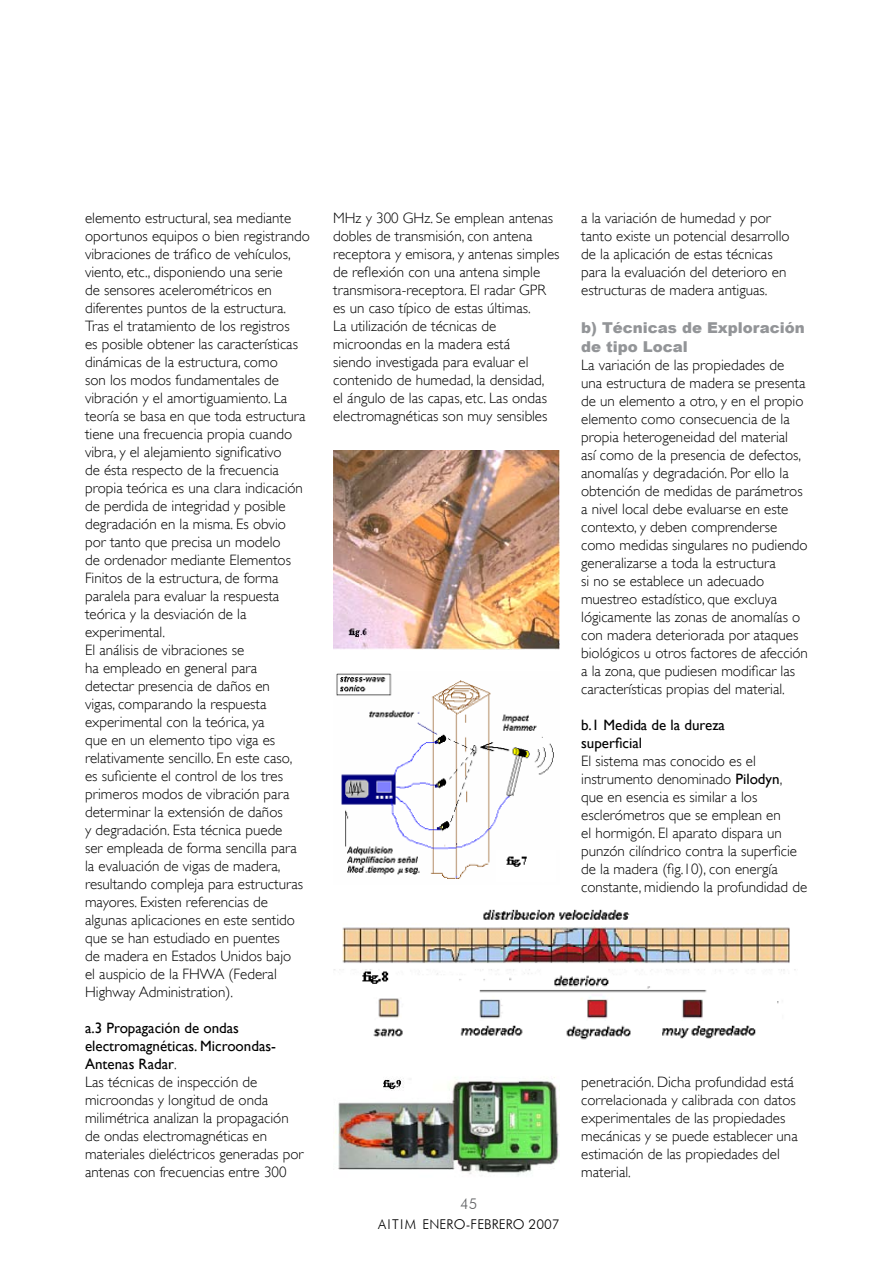
<style>
.page{position:relative;width:893px;height:1263px;background:#fff}
.page>*{position:absolute;margin:0;border:0;box-sizing:border-box;transform-origin:0 0}
.t1{font:300 15px/18px "Gill Sans";color:#000}
.t2{font:900 15px/19.5px "Arial";color:#939598}
.t3{font:15px/18px "Gill Sans";color:#000}
.t4{font:300 15px "Futura BT";color:#636466}
.t5{font:300 13.5px "Futura BT";color:#000}
.s1{font-weight:400}
</style>
<div class="page">
<img style="left:333px;top:450px;width:227px;height:199px">
<img style="left:336px;top:673px;width:218px;height:206px">
<img style="left:334px;top:909px;width:462px;height:131px">
<img style="left:333px;top:1077px;width:227px;height:99px">
<p class="t1" style="left:85px;top:209px;width:226px">elemento estructural, sea mediante oportunos equipos o bien registrando vibraciones de tráfico de vehículos, viento, etc., disponiendo una serie<br>de sensores acelerométricos en diferentes puntos de la estructura.<br>Tras el tratamiento de los registros<br>es posible obtener las características dinámicas de la estructura, como<br>son los modos fundamentales de vibración y el amortiguamiento. La teoría se basa en que toda estructura tiene una frecuencia propia cuando vibra, y el alejamiento significativo<br>de ésta respecto de la frecuencia propia teórica es una clara indicación de perdida de integridad y posible degradación en la misma. Es obvio por tanto que precisa un modelo<br>de ordenador mediante Elementos Finitos de la estructura, de forma paralela para evaluar la respuesta teórica y la desviación de la experimental.<br>El análisis de vibraciones se<br>ha empleado en general para<br>detectar presencia de daños en<br>vigas, comparando la respuesta experimental con la teórica, ya<br>que en un elemento tipo viga es relativamente sencillo. En este caso,<br>es suficiente el control de los tres primeros modos de vibración para determinar la extensión de daños<br>y degradación. Esta técnica puede<br>ser empleada de forma sencilla para<br>la evaluación de vigas de madera, resultando compleja para estructuras mayores. Existen referencias de algunas aplicaciones en este sentido que se han estudiado en puentes<br>de madera en Estados Unidos bajo<br>el auspicio de la FHWA (Federal Highway Administration).</p>
<p class="t1" style="left:85px;top:1019px;width:220px"><span class="s1">a.3 Propagación de ondas electromagnéticas. Microondas-<br>Antenas Radar</span>.<br>Las técnicas de inspección de microondas y longitud de onda milimétrica analizan la propagación de ondas electromagnéticas en materiales dieléctricos generadas por antenas con frecuencias entre 300</p>
<p class="t1" style="left:333px;top:209px;width:228px">MHz y 300 GHz. Se emplean antenas dobles de transmisión, con antena receptora y emisora, y antenas simples de reflexión con una antena simple transmisora-receptora. El radar GPR es un caso típico de estas últimas.<br>La utilización de técnicas de microondas en la madera está<br>siendo investigada para evaluar el contenido de humedad, la densidad,<br>el ángulo de las capas, etc. Las ondas electromagnéticas son muy sensibles</p>
<p class="t1" style="left:581px;top:209px;width:210px">a la variación de humedad y por tanto existe un potencial desarrollo de la aplicación de estas técnicas para la evaluación del deterioro en estructuras de madera antiguas.</p>
<p class="t2" style="left:581px;top:318px;width:225px">b) Técnicas de Exploración de tipo Local</p>
<p class="t1" style="left:581px;top:356px;width:228px">La variación de las propiedades de una estructura de madera se presenta de un elemento a otro, y en el propio elemento como consecuencia de la propia heterogeneidad del material<br>así como de la presencia de defectos, anomalías y degradación. Por ello la obtención de medidas de parámetros a nivel local debe evaluarse en este contexto, y deben comprenderse como medidas singulares no pudiendo generalizarse a toda la estructura<br>si no se establece un adecuado muestreo estadístico, que excluya lógicamente las zonas de anomalías o con madera deteriorada por ataques biológicos u otros factores de afección a la zona, que pudiesen modificar las características propias del material.</p>
<p class="t3" style="left:581px;top:716px;width:145px">b.1 Medida de la dureza superficial</p>
<p class="t1" style="left:581px;top:752px;width:228px">El sistema mas conocido es el instrumento denominado <span class="s1">Pilodyn</span>, que en esencia es similar a los esclerómetros que se emplean en<br>el hormigón. El aparato dispara un punzón cilíndrico contra la superficie de la madera (fig.10), con energía constante, midiendo la profundidad de</p>
<p class="t4" style="left:460px;top:1194px;width:19px">45</p>
<p class="t5" style="left:378px;top:1216px;width:54px">aitim ENERO</p>
<p class="t5" style="left:466px;top:1216px;width:35px">-FEBRERO</p>
<p class="t5" style="left:529px;top:1216px;width:33px">2007</p>
<p class="t1" style="left:581px;top:1072px;width:218px">penetración. Dicha profundidad está correlacionada y calibrada con datos experimentales de las propiedades mecánicas y se puede establecer una estimación de las propiedades del material.</p>
</div>
